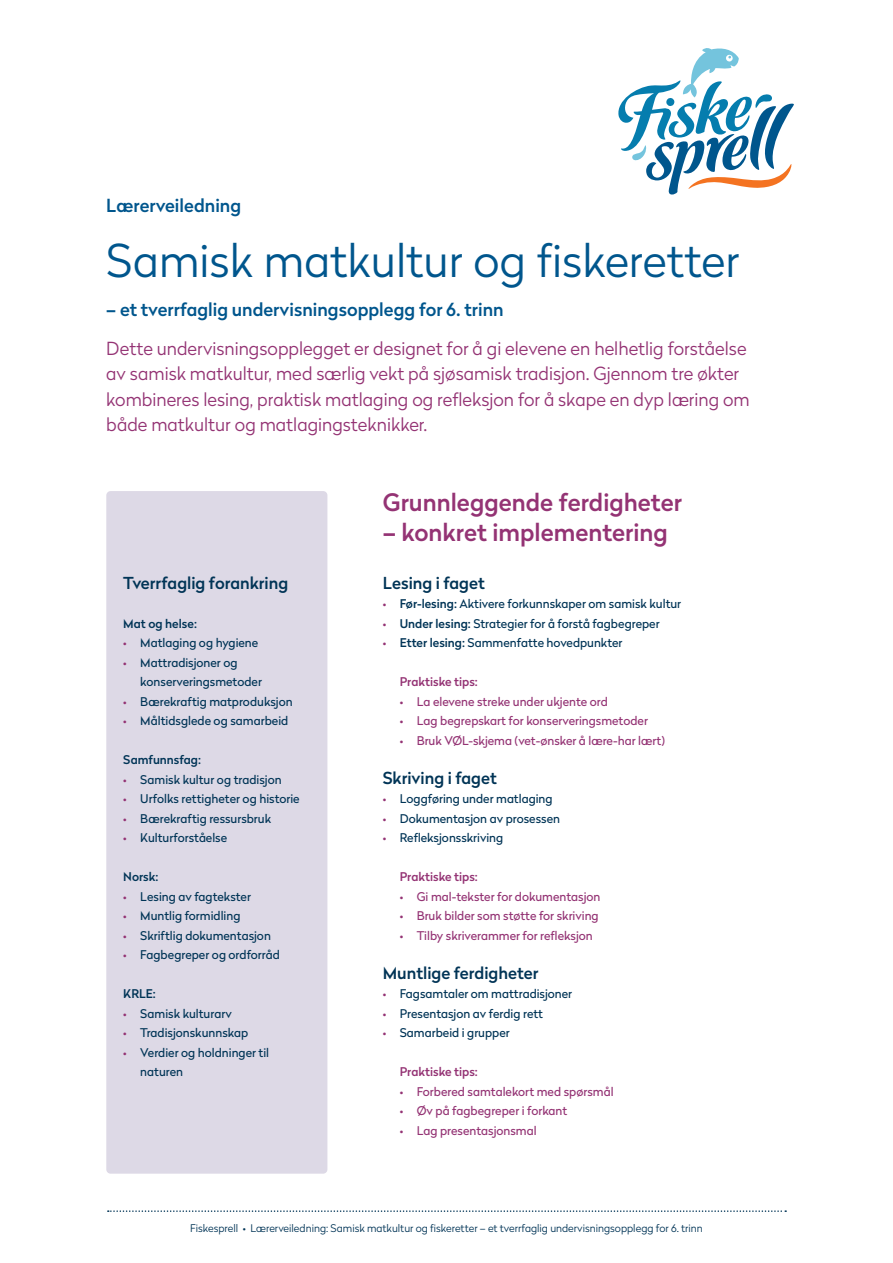
<style>
.page{position:relative;width:893px;height:1263px;background:#fff}
.page>*{position:absolute;margin:0;border:0;box-sizing:border-box;transform-origin:0 0}
.Overskrift_temasider{font:300 45px "Radikal";color:#00568d}
.Overskrift_liten{font:500 24px "Radikal";color:#943374}
.Ingress{font:300 18px/25.5px "Radikal";color:#943374}
.t1{font:500 18px "Radikal";color:#00568d}
.Stor_mellomtittel{font:500 16.5px "Radikal";color:#003456}
.t2{font:12px/19.5px "Radikal";color:#003456}
.t3{font:12px "Radikal";color:#943374}
.Mellomtitler{font:500 12px "Radikal";color:#943374}
.Mellomtitler-2{font:500 12px "Radikal";color:#003456}
.t4{font:300 10.5px "Radikal";color:#003456}
.s1{color:#943374}
.s2{font-weight:500}
</style>
<div class="page">
<svg style="left:108px;top:1210px;width:678px;height:2px"></svg>
<div style="left:106px;top:491px;width:221px;height:683px;background:#ddd9e6;border-radius:4px"></div>
<svg style="left:618px;top:48px;width:176px;height:147px"></svg>
<p class="t1" style="left:106px;top:193px;width:136px">Lærerveiledning</p>
<p class="Overskrift_temasider" style="left:106px;top:229px;width:635px">Samisk matkultur og fiskeretter</p>
<p class="t1" style="left:106px;top:296px;width:399px">– et tverrfaglig undervisningsopplegg for 6. trinn</p>
<p class="Ingress" style="left:106px;top:334px;width:645px">Dette undervisningsopplegget er designet for å gi elevene en helhetlig forståelse av samisk matkultur, med særlig vekt på sjøsamisk tradisjon. Gjennom tre økter kombineres lesing, praktisk matlaging og refleksjon for å skape en dyp læring om både matkultur og matlagingsteknikker.</p>
<p class="Stor_mellomtittel" style="left:123px;top:571px;width:166px">Tverrfaglig forankring</p>
<p class="Mellomtitler-2" style="left:123px;top:615px;width:75px">Mat og helse:</p>
<p class="t2" style="left:123px;top:632px;width:136px"><span class="s1">•</span> Matlaging og hygiene</p>
<p class="t2" style="left:140px;top:652px;width:123px;text-indent:-17px"><span class="s1">•</span> Mattradisjoner og konserveringsmetoder</p>
<p class="t2" style="left:123px;top:691px;width:171px"><span class="s1">•</span> Bærekraftig matproduksjon</p>
<p class="t2" style="left:123px;top:710px;width:166px"><span class="s1">•</span> Måltidsglede og samarbeid</p>
<p class="Mellomtitler-2" style="left:123px;top:751px;width:79px">Samfunnsfag:</p>
<p class="t2" style="left:123px;top:769px;width:160px"><span class="s1">•</span> Samisk kultur og tradisjon</p>
<p class="t2" style="left:123px;top:788px;width:178px"><span class="s1">•</span> Urfolks rettigheter og historie</p>
<p class="t2" style="left:123px;top:808px;width:149px"><span class="s1">•</span> Bærekraftig ressursbruk</p>
<p class="t2" style="left:123px;top:827px;width:105px"><span class="s1">•</span> Kulturforståelse</p>
<p class="Mellomtitler-2" style="left:123px;top:868px;width:37px">Norsk:</p>
<p class="t2" style="left:123px;top:886px;width:129px"><span class="s1">•</span> Lesing av fagtekster</p>
<p class="t2" style="left:123px;top:905px;width:119px"><span class="s1">•</span> Muntlig formidling</p>
<p class="t2" style="left:123px;top:925px;width:149px"><span class="s1">•</span> Skriftlig dokumentasjon</p>
<p class="t2" style="left:123px;top:944px;width:158px"><span class="s1">•</span> Fagbegreper og ordforråd</p>
<p class="Mellomtitler-2" style="left:123px;top:985px;width:34px">KRLE:</p>
<p class="t2" style="left:123px;top:1003px;width:110px"><span class="s1">•</span> Samisk kulturarv</p>
<p class="t2" style="left:123px;top:1022px;width:126px"><span class="s1">•</span> Tradisjonskunnskap</p>
<p class="t2" style="left:140px;top:1042px;width:130px;text-indent:-17px"><span class="s1">•</span> Verdier og holdninger til naturen</p>
<p class="Overskrift_liten" style="left:383px;top:485px;width:301px">Grunnleggende ferdigheter</p>
<p class="Overskrift_liten" style="left:383px;top:515px;width:287px">– konkret implementering</p>
<p class="Stor_mellomtittel" style="left:383px;top:571px;width:104px">Lesing i faget</p>
<p class="t2" style="left:383px;top:593px;width:300px"><span class="s1">•</span> <span class="s2">Før-lesing:</span> Aktivere forkunnskaper om samisk kultur</p>
<p class="t2" style="left:383px;top:613px;width:278px"><span class="s1">•</span> <span class="s2">Under lesing:</span> Strategier for å forstå fagbegreper</p>
<p class="t2" style="left:383px;top:632px;width:241px"><span class="s1">•</span> <span class="s2">Etter lesing:</span> Sammenfatte hovedpunkter</p>
<p class="Mellomtitler" style="left:400px;top:673px;width:80px">Praktiske tips:</p>
<p class="t3" style="left:400px;top:693px;width:210px">• La elevene streke under ukjente ord</p>
<p class="t3" style="left:400px;top:712px;width:250px">• Lag begrepskart for konserveringsmetoder</p>
<p class="t3" style="left:400px;top:732px;width:267px">• Bruk VØL-skjema (vet-ønsker å lære-har lært)</p>
<p class="Stor_mellomtittel" style="left:383px;top:766px;width:116px">Skriving i faget</p>
<p class="t2" style="left:383px;top:788px;width:171px"><span class="s1">•</span> Loggføring under matlaging</p>
<p class="t2" style="left:383px;top:808px;width:179px"><span class="s1">•</span> Dokumentasjon av prosessen</p>
<p class="t2" style="left:383px;top:827px;width:122px"><span class="s1">•</span> Refleksjonsskriving</p>
<p class="Mellomtitler" style="left:400px;top:868px;width:80px">Praktiske tips:</p>
<p class="t3" style="left:400px;top:888px;width:202px">• Gi mal-tekster for dokumentasjon</p>
<p class="t3" style="left:400px;top:907px;width:201px">• Bruk bilder som støtte for skriving</p>
<p class="t3" style="left:400px;top:927px;width:195px">• Tilby skriverammer for refleksjon</p>
<p class="Stor_mellomtittel" style="left:383px;top:961px;width:157px">Muntlige ferdigheter</p>
<p class="t2" style="left:383px;top:983px;width:191px"><span class="s1">•</span> Fagsamtaler om mattradisjoner</p>
<p class="t2" style="left:383px;top:1003px;width:162px"><span class="s1">•</span> Presentasjon av ferdig rett</p>
<p class="t2" style="left:383px;top:1022px;width:129px"><span class="s1">•</span> Samarbeid i grupper</p>
<p class="Mellomtitler" style="left:400px;top:1063px;width:80px">Praktiske tips:</p>
<p class="t3" style="left:400px;top:1083px;width:215px">• Forbered samtalekort med spørsmål</p>
<p class="t3" style="left:400px;top:1102px;width:169px">• Øv på fagbegreper i forkant</p>
<p class="t3" style="left:400px;top:1122px;width:138px">• Lag presentasjonsmal</p>
<p class="t4" style="left:190px;top:1221px;width:514px">Fiskesprell • Lærerveiledning: Samisk matkultur og fiskeretter – et tverrfaglig undervisningsopplegg for 6. trinn</p>
</div>
